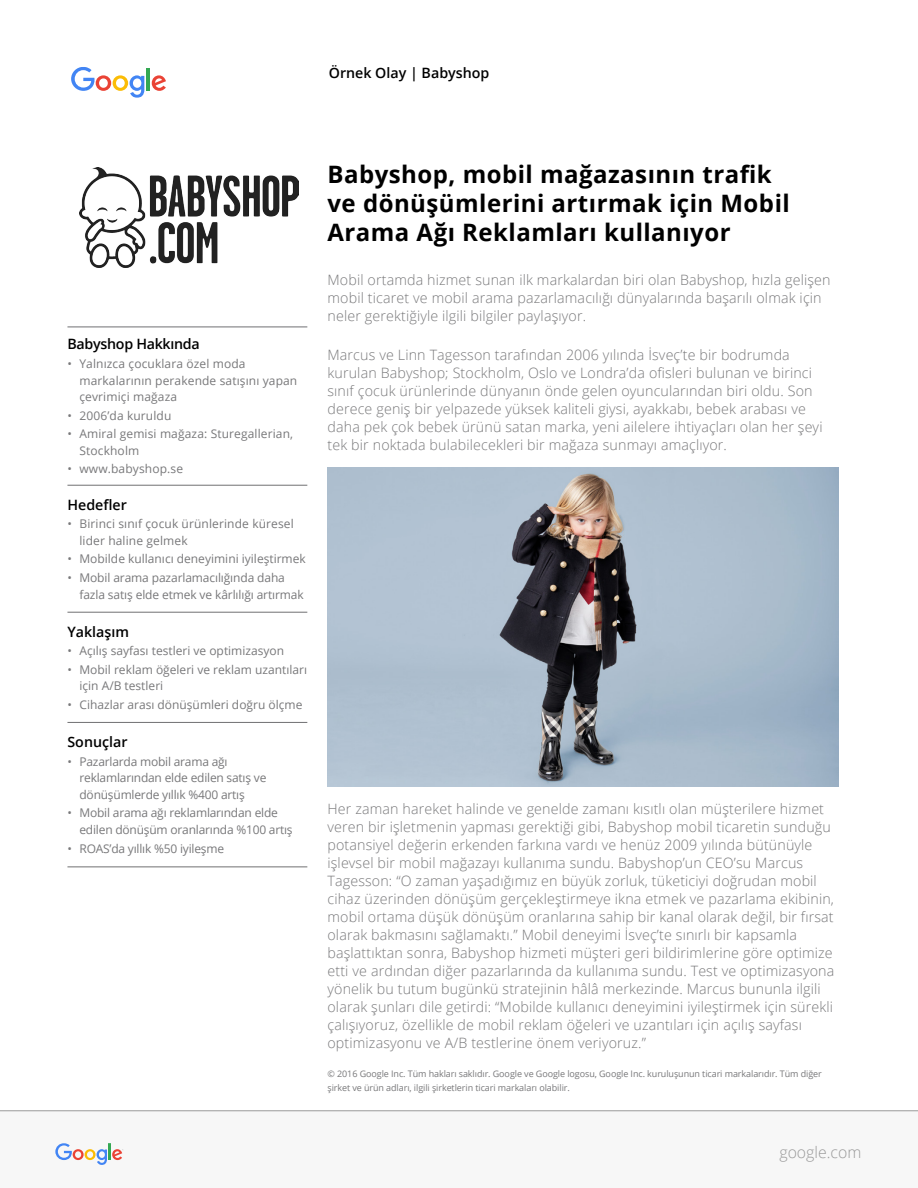
<style>
.page{position:relative;width:918px;height:1188px;background:#fff}
.page>*{position:absolute;margin:0;border:0;box-sizing:border-box;transform-origin:0 0}
.t1{font:700 24px/28.8px "Open Sans";letter-spacing:.02em;color:#000}
.t2{font:300 15.9px "Open Sans";color:#999}
.t3{font:300 14.25px/18px "Open Sans";letter-spacing:.01em;color:#78787a}
.t4{font:600 14.25px "Open Sans";color:#000}
.t5{font:600 14.25px "Open Sans";letter-spacing:-.02em;color:#000}
.t6{font:12px/16.5px "Open Sans";color:#78787a}
.t7{font:9px/13.5px "Open Sans";letter-spacing:-.01em;color:#78787a}
</style>
<div class="page">
<div style="left:0;top:1111px;width:918px;height:77px;background:#f7f7f7"></div>
<hr style="left:0;top:1110px;width:918px;height:1px;background:#999">
<svg style="left:71px;top:67px;width:73px;height:31px"></svg>
<hr style="left:147px;top:68px;width:3px;height:22px;background:#34a853">
<svg style="left:152px;top:75px;width:14px;height:16px"></svg>
<svg style="left:55px;top:1143px;width:68px;height:22px"></svg>
<hr style="left:67px;top:326px;width:240px;height:1px;background:#78787a">
<hr style="left:67px;top:866px;width:240px;height:1px;background:#78787a">
<hr style="left:67px;top:485px;width:240px;height:1px;background:#78787a">
<hr style="left:67px;top:612px;width:240px;height:1px;background:#78787a">
<hr style="left:67px;top:722px;width:240px;height:1px;background:#78787a">
<img style="left:80px;top:168px;width:218px;height:99px">
<img style="left:328px;top:467px;width:510px;height:319px">
<p class="t4" style="left:329px;top:63px;width:162px">Örnek Olay | Babyshop</p>
<p class="t5" style="left:67px;top:334px;width:134px">Babyshop Hakkında</p>
<p class="t6" style="left:79px;top:355px;width:219px;text-indent:-12px">• Yalnızca çocuklara özel moda markalarının perakende satışını yapan çevrimiçi mağaza</p>
<p class="t6" style="left:67px;top:407px;width:106px">• 2006’da kuruldu</p>
<p class="t6" style="left:79px;top:425px;width:215px;text-indent:-12px">• Amiral gemisi mağaza: Sturegallerian,<br>Stockholm</p>
<p class="t6" style="left:67px;top:460px;width:117px">• www.babyshop.se</p>
<p class="t4" style="left:67px;top:495px;width:61px">Hedefler</p>
<p class="t6" style="left:79px;top:515px;width:216px;text-indent:-12px">• Birinci sınıf çocuk ürünlerinde küresel lider haline gelmek</p>
<p class="t6" style="left:67px;top:551px;width:240px">• Mobilde kullanıcı deneyimini iyileştirmek</p>
<p class="t6" style="left:79px;top:569px;width:226px;text-indent:-12px">• Mobil arama pazarlamacılığında daha fazla satış elde etmek ve kârlılığı artırmak</p>
<p class="t4" style="left:67px;top:622px;width:63px">Yaklaşım</p>
<p class="t6" style="left:67px;top:642px;width:218px">• Açılış sayfası testleri ve optimizasyon</p>
<p class="t6" style="left:79px;top:661px;width:229px;text-indent:-12px">• Mobil reklam öğeleri ve reklam uzantıları için A/B testleri</p>
<p class="t6" style="left:67px;top:696px;width:236px">• Cihazlar arası dönüşümleri doğru ölçme</p>
<p class="t4" style="left:67px;top:732px;width:62px">Sonuçlar</p>
<p class="t6" style="left:79px;top:753px;width:188px;text-indent:-12px">• Pazarlarda mobil arama ağı reklamlarından elde edilen satış ve dönüşümlerde yıllık %400 artış</p>
<p class="t6" style="left:79px;top:805px;width:215px;text-indent:-12px">• Mobil arama ağı reklamlarından elde edilen dönüşüm oranlarında %100 artış</p>
<p class="t6" style="left:67px;top:840px;width:158px">• ROAS’da yıllık %50 iyileşme</p>
<h1 class="t1" style="left:327px;top:160px;width:464px">Babyshop, mobil mağazasının trafik ve dönüşümlerini artırmak için Mobil<br>Arama Ağı Reklamları kullanıyor</h1>
<p class="t3" style="left:327px;top:270px;width:505px">Mobil ortamda hizmet sunan ilk markalardan biri olan Babyshop, hızla gelişen mobil ticaret ve mobil arama pazarlamacılığı dünyalarında başarılı olmak için neler gerektiğiyle ilgili bilgiler paylaşıyor.</p>
<p class="t3" style="left:327px;top:346px;width:497px">Marcus ve Linn Tagesson tarafından 2006 yılında İsveç’te bir bodrumda kurulan Babyshop; Stockholm, Oslo ve Londra’da ofisleri bulunan ve birinci sınıf çocuk ürünlerinde dünyanın önde gelen oyuncularından biri oldu. Son derece geniş bir yelpazede yüksek kaliteli giysi, ayakkabı, bebek arabası ve daha pek çok bebek ürünü satan marka, yeni ailelere ihtiyaçları olan her şeyi tek bir noktada bulabilecekleri bir mağaza sunmayı amaçlıyor.</p>
<p class="t3" style="left:327px;top:799px;width:508px">Her zaman hareket halinde ve genelde zamanı kısıtlı olan müşterilere hizmet veren bir işletmenin yapması gerektiği gibi, Babyshop mobil ticaretin sunduğu potansiyel değerin erkenden farkına vardı ve henüz 2009 yılında bütünüyle işlevsel bir mobil mağazayı kullanıma sundu. Babyshop’un CEO’su Marcus Tagesson: “O zaman yaşadığımız en büyük zorluk, tüketiciyi doğrudan mobil cihaz üzerinden dönüşüm gerçekleştirmeye ikna etmek ve pazarlama ekibinin, mobil ortama düşük dönüşüm oranlarına sahip bir kanal olarak değil, bir fırsat olarak bakmasını sağlamaktı.” Mobil deneyimi İsveç’te sınırlı bir kapsamla başlattıktan sonra, Babyshop hizmeti müşteri geri bildirimlerine göre optimize etti ve ardından diğer pazarlarında da kullanıma sundu. Test ve optimizasyona yönelik bu tutum bugünkü stratejinin hâlâ merkezinde. Marcus bununla ilgili olarak şunları dile getirdi: “Mobilde kullanıcı deneyimini iyileştirmek için sürekli çalışıyoruz, özellikle de mobil reklam öğeleri ve uzantıları için açılış sayfası optimizasyonu ve A/B testlerine önem veriyoruz.”</p>
<p class="t7" style="left:327px;top:1067px;width:496px">© 2016 Google Inc. Tüm hakları saklıdır. Google ve Google logosu, Google Inc. kuruluşunun ticari markalarıdır. Tüm diğer şirket ve ürün adları, ilgili şirketlerin ticari markaları olabilir.</p>
<p class="t2" style="left:779px;top:1141px;width:83px">google.com</p>
</div>
